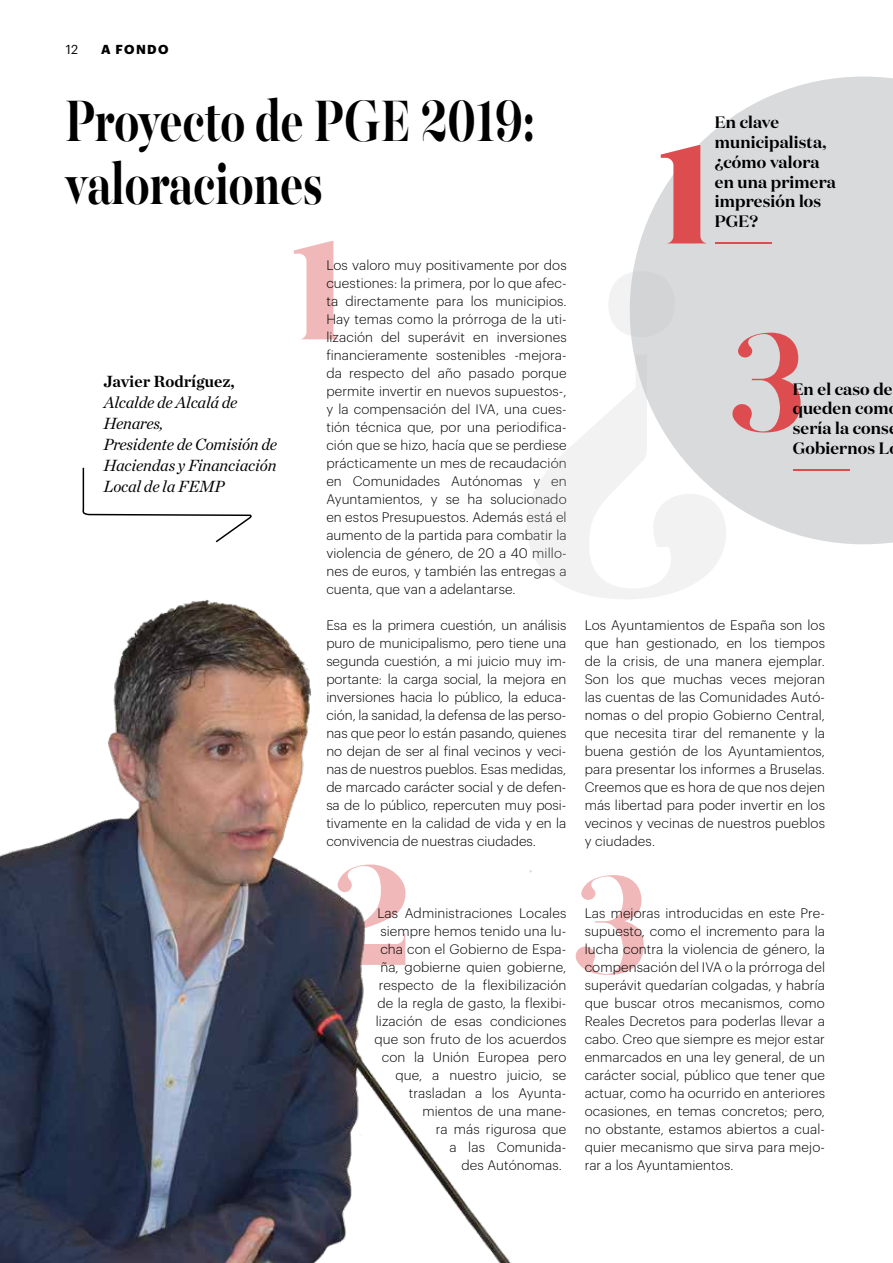
<style>
.page{position:relative;width:893px;height:1263px;background:#fff}
.page>*{position:absolute;margin:0;border:0;box-sizing:border-box;transform-origin:0 0}
.t1{font:800 455.25px "Abril Display";color:#bbbaba}
.t2{font:700 65.1px/63px "Majesti Banner";letter-spacing:-.01em;color:#000;scale:.71 1}
.t3{font:600 16.5px/19.8px "Domaine Disp";letter-spacing:.01em;color:#000}
.t4{font:italic 16.5px/21px "Chronicle Deck";letter-spacing:-.01em;color:#000}
.t5{font:700 16.5px "Chronicle Deck";color:#000}
.t6{font:300 13.5px/18px "Graphik";letter-spacing:.01em;color:#000;text-align:justify}
.t7{font:700 12.75px "Graphik";color:#000}
.t8{font:12.75px "Graphik";color:#000}
</style>
<div class="page">
<svg style="left:630px;top:77px;width:263px;height:467px;fill:#d8dadb"></svg>
<svg style="left:82px;top:467px;width:170px;height:76px"></svg>
<hr style="left:793px;top:469px;width:56px;height:2px;background:#dd4d4f">
<hr style="left:715px;top:243px;width:57px;height:1px;background:#dd4d4f">
<svg style="left:661px;top:145px;width:47px;height:98px;background:#de8c8e"></svg>
<svg style="left:294px;top:241px;width:44px;height:98px"></svg>
<svg style="left:731px;top:333px;width:71px;height:101px;background:#d9aaab"></svg>
<svg style="left:575px;top:875px;width:69px;height:100px"></svg>
<img style="left:0;top:600px;width:532px;height:663px">
<p class="t8" style="left:66px;top:40px;width:14px">12</p>
<p class="t7" style="left:101px;top:39px;width:26px">A FONDO</p>
<h2 class="t2" style="left:65px;top:94px;width:663px">Proyecto de PGE 2019: valoraciones</h2>
<p class="t3" style="left:715px;top:112px;width:123px">En clave municipalista, ¿cómo valora en una primera impresión los<br>PGE?</p>
<p class="t5" style="left:103px;top:369px;width:133px">Javier Rodríguez,</p>
<p class="t4" style="left:103px;top:391px;width:175px">Alcalde de Alcalá de<br>Henares,<br>Presidente de Comisión de<br>Haciendas y Financiación<br>Local de la FEMP</p>
<p class="t6" style="left:326px;top:255px;width:242px">Los valoro muy positivamente por dos cuestiones: la primera, por lo que afec&shy;ta directamente para los municipios.<br>Hay temas como la prórroga de la uti&shy;lización del superávit en inversiones financieramente sostenibles -mejora&shy;da respecto del año pasado porque permite invertir en nuevos supuestos-, y la compensación del IVA, una cues&shy;tión técnica que, por una periodifica&shy;ción que se hizo, hacía que se perdiese prácticamente un mes de recaudación en Comunidades Autónomas y en Ayuntamientos, y se ha solucionado en estos Presupuestos. Además está el aumento de la partida para combatir la violencia de género, de 20 a 40 millo&shy;nes de euros, y también las entregas a cuenta, que van a adelantarse.</p>
<p class="t6" style="left:326px;top:615px;width:242px">Esa es la primera cuestión, un análisis puro de municipalismo, pero tiene una segunda cuestión, a mi juicio muy im&shy;portante: la carga social, la mejora en inversiones hacia lo público, la educa&shy;ción, la sanidad, la defensa de las perso&shy;nas que peor lo están pasando, quienes no dejan de ser al final vecinos y veci&shy;nas de nuestros pueblos. Esas medidas, de marcado carácter social y de defen&shy;sa de lo público, repercuten muy posi&shy;tivamente en la calidad de vida y en la convivencia de nuestras ciudades.</p>
<h1 class="t1" style="left:752px;top:754px;width:258px;rotate:-180deg">?</h1>
<p class="t3" style="left:793px;top:379px;width:101px">En el caso de queden com sería la cons<br>Gobiernos L</p>
<p class="t6" style="left:585px;top:615px;width:242px">Los Ayuntamientos de España son los que han gestionado, en los tiempos de la crisis, de una manera ejemplar.<br>Son los que muchas veces mejoran las cuentas de las Comunidades Autó&shy;nomas o del propio Gobierno Central, que necesita tirar del remanente y la buena gestión de los Ayuntamientos, para presentar los informes a Bruselas.<br>Creemos que es hora de que nos dejen más libertad para poder invertir en los vecinos y vecinas de nuestros pueblos y ciudades.</p>
<p class="t6" style="left:377px;top:903px;width:190px">Las Administraciones Locales</p>
<p class="t6" style="left:380px;top:921px;width:188px">siempre hemos tenido una lu-</p>
<p class="t6" style="left:380px;top:939px;width:187px">cha con el Gobierno de Espa-</p>
<p class="t6" style="left:380px;top:957px;width:187px">ña, gobierne quien gobierne,</p>
<p class="t6" style="left:379px;top:975px;width:189px">respecto de la flexibilización</p>
<p class="t6" style="left:377px;top:993px;width:191px">de la regla de gasto, la flexibi-</p>
<p class="t6" style="left:376px;top:1011px;width:192px">lización de esas condiciones</p>
<p class="t6" style="left:374px;top:1029px;width:193px">que son fruto de los acuerdos</p>
<p class="t6" style="left:382px;top:1047px;width:186px">con la Unión Europea pero</p>
<p class="t6" style="left:395px;top:1065px;width:173px">que, a nuestro juicio, se</p>
<p class="t6" style="left:409px;top:1083px;width:159px">trasladan a los Ayunta-</p>
<p class="t6" style="left:422px;top:1101px;width:145px">mientos de una mane-</p>
<p class="t6" style="left:436px;top:1119px;width:132px">ra más rigurosa que</p>
<p class="t6" style="left:449px;top:1137px;width:118px">a las Comunida-</p>
<p class="t6" style="left:461px;top:1155px;width:102px">des Autónomas.</p>
<p class="t6" style="left:585px;top:903px;width:242px">Las mejoras introducidas en este Pre&shy;supuesto, como el incremento para la lucha contra la violencia de género, la compensación del IVA o la prórroga del superávit quedarían colgadas, y habría que buscar otros mecanismos, como Reales Decretos para poderlas llevar a cabo. Creo que siempre es mejor estar enmarcados en una ley general, de un carácter social, público que tener que actuar, como ha ocurrido en anteriores ocasiones, en temas concretos; pero, no obstante, estamos abiertos a cual&shy;quier mecanismo que sirva para mejo&shy;rar a los Ayuntamientos.</p>
</div>
